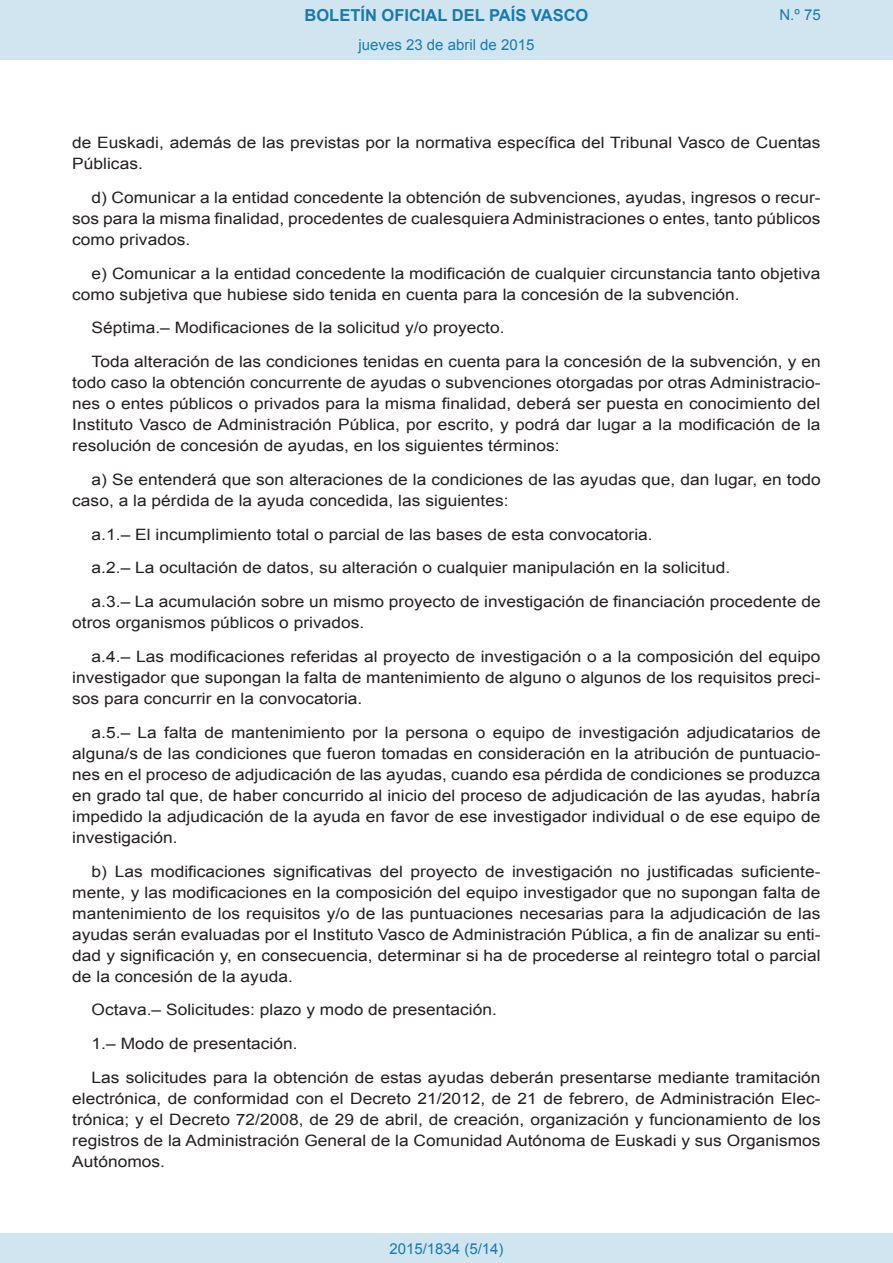
<style>
.page{position:relative;width:893px;height:1263px;background:#fff}
.page>*{position:absolute;margin:0;border:0;box-sizing:border-box;transform-origin:0 0}
.t1{font:700 16.5px "Arial";color:#1879ad}
.BOPVDetalle{font:15.6px/21px "Arial";color:#231f20;text-align:justify;scale:1.11 1}
.Paginacion_Centro{font:15px "Arial";color:#1879ad}
</style>
<div class="page">
<div style="left:0;top:0;width:893px;height:60px;background:#d0e5f0"></div>
<div style="left:0;top:1233px;width:893px;height:30px;background:#d0e5f0"></div>
<p class="t1" style="left:305px;top:4px;width:285px">BOLETÍN OFICIAL DEL PAÍS VASCO</p>
<p class="Paginacion_Centro" style="left:358px;top:35px;width:177px">jueves 23 de abril de 2015</p>
<p class="Paginacion_Centro" style="left:779px;top:5px;width:43px">N.º 75</p>
<p class="BOPVDetalle" style="left:72px;top:132px;width:676px">de Euskadi, además de las previstas por la normativa específica del Tribunal Vasco de Cuentas<br>Públicas.</p>
<p class="BOPVDetalle" style="left:72px;top:187px;width:676px;text-indent:19px">d) Comunicar a la entidad concedente la obtención de subvenciones, ayudas, ingresos o recur&shy;sos para la misma finalidad, procedentes de cualesquiera Administraciones o entes, tanto públicos como privados.</p>
<p class="BOPVDetalle" style="left:72px;top:263px;width:676px;text-indent:19px">e) Comunicar a la entidad concedente la modificación de cualquier circunstancia tanto objetiva como subjetiva que hubiese sido tenida en cuenta para la concesión de la subvención.</p>
<p class="BOPVDetalle" style="left:92px;top:318px;width:374px">Séptima.– Modificaciones de la solicitud y/o proyecto.</p>
<p class="BOPVDetalle" style="left:72px;top:351px;width:676px;text-indent:19px">Toda alteración de las condiciones tenidas en cuenta para la concesión de la subvención, y en todo caso la obtención concurrente de ayudas o subvenciones otorgadas por otras Administracio&shy;nes o entes públicos o privados para la misma finalidad, deberá ser puesta en conocimiento del Instituto Vasco de Administración Pública, por escrito, y podrá dar lugar a la modificación de la resolución de concesión de ayudas, en los siguientes términos:</p>
<p class="BOPVDetalle" style="left:72px;top:469px;width:676px;text-indent:19px">a) Se entenderá que son alteraciones de la condiciones de las ayudas que, dan lugar, en todo caso, a la pérdida de la ayuda concedida, las siguientes:</p>
<p class="BOPVDetalle" style="left:92px;top:524px;width:507px">a.1.– El incumplimiento total o parcial de las bases de esta convocatoria.</p>
<p class="BOPVDetalle" style="left:92px;top:558px;width:577px">a.2.– La ocultación de datos, su alteración o cualquier manipulación en la solicitud.</p>
<p class="BOPVDetalle" style="left:72px;top:591px;width:676px;text-indent:19px">a.3.– La acumulación sobre un mismo proyecto de investigación de financiación procedente de otros organismos públicos o privados.</p>
<p class="BOPVDetalle" style="left:72px;top:646px;width:676px;text-indent:19px">a.4.– Las modificaciones referidas al proyecto de investigación o a la composición del equipo investigador que supongan la falta de mantenimiento de alguno o algunos de los requisitos preci&shy;sos para concurrir en la convocatoria.</p>
<p class="BOPVDetalle" style="left:72px;top:722px;width:676px;text-indent:19px">a.5.– La falta de mantenimiento por la persona o equipo de investigación adjudicatarios de alguna/s de las condiciones que fueron tomadas en consideración en la atribución de puntuacio&shy;nes en el proceso de adjudicación de las ayudas, cuando esa pérdida de condiciones se produzca en grado tal que, de haber concurrido al inicio del proceso de adjudicación de las ayudas, habría impedido la adjudicación de la ayuda en favor de ese investigador individual o de ese equipo de investigación.</p>
<p class="BOPVDetalle" style="left:72px;top:861px;width:676px;text-indent:19px">b) Las modificaciones significativas del proyecto de investigación no justificadas suficiente&shy;mente, y las modificaciones en la composición del equipo investigador que no supongan falta de mantenimiento de los requisitos y/o de las puntuaciones necesarias para la adjudicación de las ayudas serán evaluadas por el Instituto Vasco de Administración Pública, a fin de analizar su enti&shy;dad y significación y, en consecuencia, determinar si ha de procederse al reintegro total o parcial de la concesión de la ayuda.</p>
<p class="BOPVDetalle" style="left:92px;top:999px;width:367px">Octava.– Solicitudes: plazo y modo de presentación.</p>
<p class="BOPVDetalle" style="left:92px;top:1033px;width:187px">1.– Modo de presentación.</p>
<p class="BOPVDetalle" style="left:72px;top:1067px;width:676px;text-indent:19px">Las solicitudes para la obtención de estas ayudas deberán presentarse mediante tramitación electrónica, de conformidad con el Decreto 21/2012, de 21 de febrero, de Administración Elec&shy;trónica; y el Decreto 72/2008, de 29 de abril, de creación, organización y funcionamiento de los registros de la Administración General de la Comunidad Autónoma de Euskadi y sus Organismos Autónomos.</p>
<p class="Paginacion_Centro" style="left:389px;top:1238px;width:116px">2015/1834 (5/14)</p>
</div>
